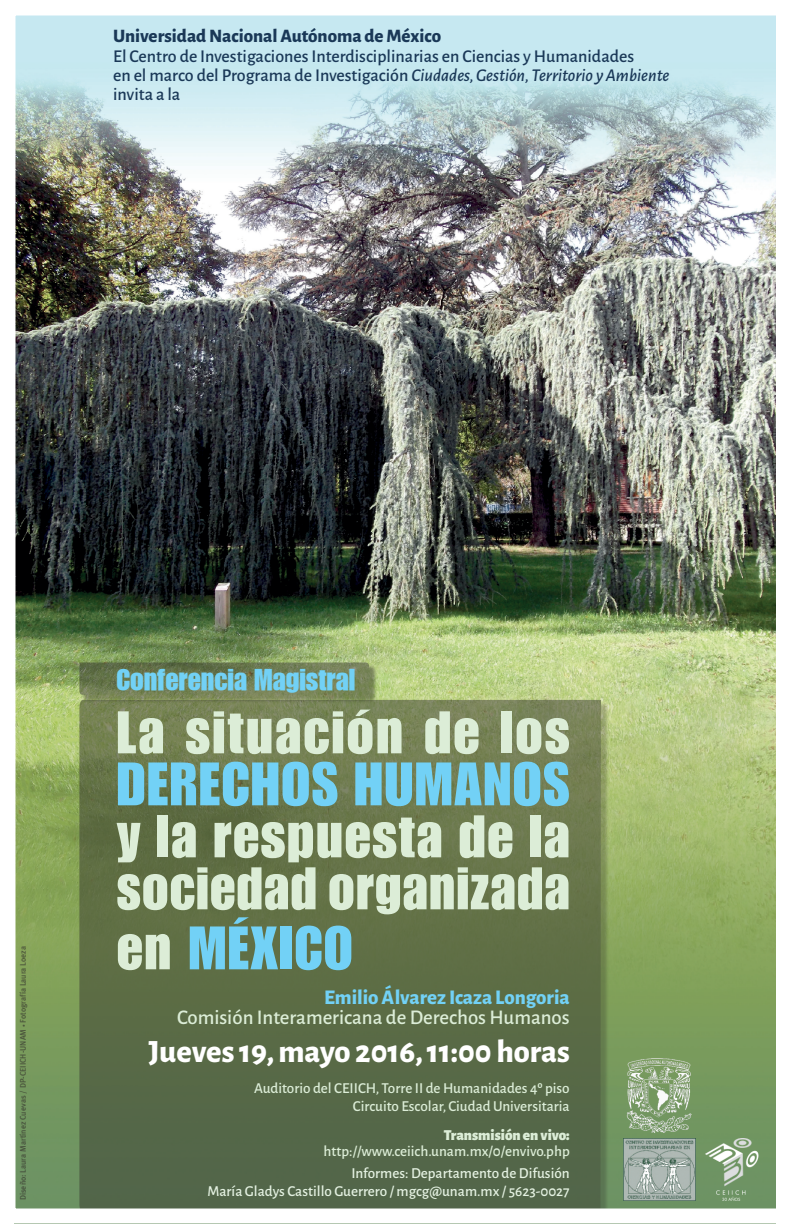
<style>
.page{position:relative;width:792px;height:1224px;background:#fff}
.page>*{position:absolute;margin:0;border:0;box-sizing:border-box;transform-origin:0 0}
.t1{font:60px "GENUINE";letter-spacing:.025em;color:#72d1f6}
.t2{font:58.8px/52px "GENUINE";letter-spacing:.025em;color:#dcedd7}
.t3{font:800 32.4px "Alegreya Sans";color:#fff}
.t4{font:29.4px "GENUINE";color:#72d1f6}
.t5{font:500 20.9px "Alegreya Sans";color:#dcedd7}
.t6{font:800 20.9px "Alegreya Sans";color:#72d1f6}
.t7{font:800 19px "Alegreya Sans";color:#1a3857}
.t8{font:500 18px/19px "Alegreya Sans";color:#1a3857}
.t9{font:500 15.2px/18.2px "Alegreya Sans";color:#dcedd7;text-align:right}
.t10{font:500 15.2px/18.2px "Alegreya Sans";color:#e4f1e1;text-align:right}
.t11{font:900 15.2px "Alegreya Sans";color:#dcedd7}
.t12{font:500 8px "Meta Plus";color:#383930}
.s1{font-style:italic}
.s2{font-family:"Alegreya";font-weight:700}
.s3{font-size:58.8px;color:#dcedd7}
</style>
<div class="page">
<img style="left:16px;top:16px;width:759px;height:1192px">
<img style="left:625px;top:1057px;width:68px;height:76px">
<img style="left:624px;top:1139px;width:71px;height:62px">
<img style="left:706px;top:1139px;width:53px;height:62px">
<div style="left:81px;top:664px;width:296px;height:39px;background:#231f20;opacity:.83"></div>
<svg style="left:79px;top:663px;width:290px;height:32px;background:#6f7c52"></svg>
<svg style="left:79px;top:700px;width:522px;height:508px;background:#607049"></svg>
<p class="t7" style="left:113px;top:21px;width:329px">Universidad Nacional Autónoma de México</p>
<p class="t8" style="left:113px;top:45px;width:558px">El Centro de Investigaciones Interdisciplinarias en Ciencias y Humanidades<br>en el marco del Programa de Investigación <span class="s1">Ciudades, Gestión, Territorio y Ambiente </span>invita a la</p>
<p class="t12" style="left:18px;top:1200px;width:256px;rotate:-90deg">Diseño: Laura Martínez Cuevas / DP-CEIICH-UNAM <span class="s2">•</span> Fotografía Laura Loeza</p>
<h3 class="t4" style="left:116px;top:661px;width:240px">Conferencia Magistral</h3>
<h2 class="t2" style="left:117px;top:706px;width:455px">La situación de los</h2>
<h1 class="t1" style="left:117px;top:747px;width:455px">DERECHOS HUMANOS</h1>
<h2 class="t2" style="left:117px;top:810px;width:455px">y la respuesta de la sociedad organizada</h2>
<h1 class="t1" style="left:117px;top:911px;width:238px"><span class="s3">en</span> MÉXICO</h1>
<p class="t6" style="left:324px;top:981px;width:247px">Emilio Álvarez Icaza Longoria</p>
<p class="t5" style="left:177px;top:1003px;width:394px">Comisión Interamericana de Derechos Humanos</p>
<h3 class="t3" style="left:148px;top:1027px;width:423px">Jueves 19, mayo 2016, 11:00 horas</h3>
<p class="t9" style="left:254px;top:1078px;width:317px">Auditorio del CEIICH, Torre II de Humanidades 4º piso<br>Circuito Escolar, Ciudad Universitaria</p>
<p class="t11" style="left:444px;top:1123px;width:128px">Transmisión en vivo:</p>
<p class="t9" style="left:324px;top:1141px;width:248px">http://www.ceiich.unam.mx/0/envivo.php</p>
<p class="t10" style="left:208px;top:1163px;width:364px">Informes: Departamento de Difusión<br>María Gladys Castillo Guerrero / mgcg@unam.mx / 5623-0027</p>
</div>
